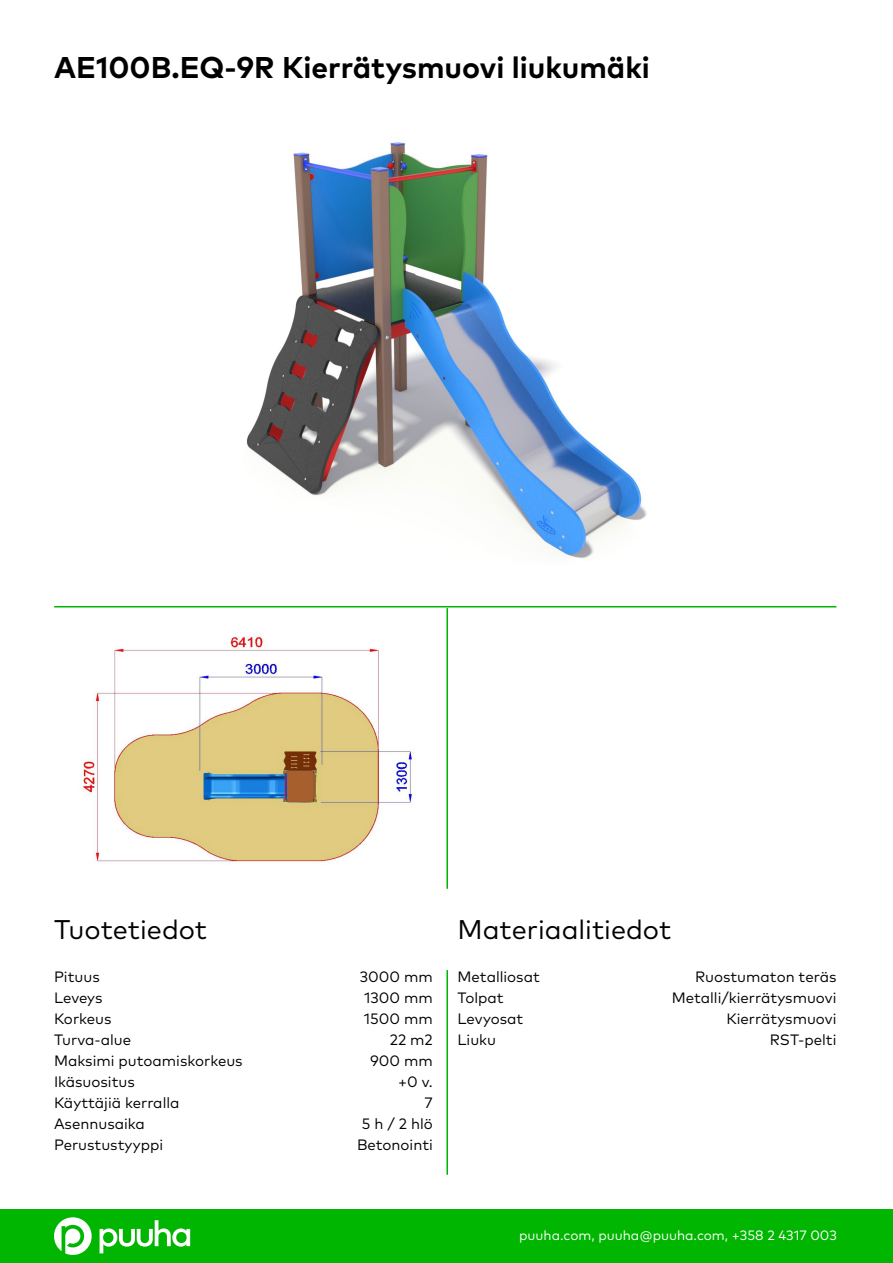
<style>
.page{position:relative;width:893px;height:1263px;background:#fff}
.page>*{position:absolute;margin:0;border:0;box-sizing:border-box;transform-origin:0 0}
.t1{font:700 30px "Mark Pro";color:#000}
.t2{font:27px "Mark Pro";color:#000}
.t3{font:15px/21px "Mark Pro";color:#000;text-align:right}
.t4{font:13.5px "Mark Pro";color:#fff}
</style>
<div class="page">
<div style="left:0;top:1209px;width:893px;height:54px;background:#00b600"></div>
<hr style="left:446px;top:970px;width:2px;height:205px;background:#00b600">
<hr style="left:446px;top:608px;width:2px;height:281px;background:#00b600">
<hr style="left:54px;top:606px;width:782px;height:1px;background:#00b600">
<svg style="left:54px;top:1217px;width:38px;height:38px"></svg>
<svg style="left:100px;top:1220px;width:90px;height:33px"></svg>
<img style="left:246px;top:142px;width:401px;height:416px">
<img style="left:82px;top:636px;width:330px;height:226px">
<h1 class="t1" style="left:54px;top:44px;width:597px">AE100B.EQ-9R Kierrätysmuovi liukumäki</h1>
<h2 class="t2" style="left:54px;top:909px;width:155px">Tuotetiedot</h2>
<h2 class="t2" style="left:458px;top:909px;width:215px">Materiaalitiedot</h2>
<p class="t3" style="left:54px;top:965px;width:190px;text-align:left">Pituus<br>Leveys<br>Korkeus<br>Turva-alue<br>Maksimi putoamiskorkeus<br>Ikäsuositus<br>Käyttäjiä kerralla<br>Asennusaika<br>Perustustyyppi</p>
<p class="t3" style="left:357px;top:965px;width:77px">3000 mm<br>1300 mm<br>1500 mm<br>22 m2<br>900 mm +0 v.<br>7<br>5 h / 2 hlö<br>Betonointi</p>
<p class="t3" style="left:458px;top:965px;width:84px;text-align:left">Metalliosat<br>Tolpat<br>Levyosat<br>Liuku</p>
<p class="t3" style="left:672px;top:965px;width:166px">Ruostumaton teräs<br>Metalli/kierrätysmuovi<br>Kierrätysmuovi<br>RST-pelti</p>
<p class="t4" style="left:519px;top:1225px;width:319px">puuha.com, puuha@puuha.com, +358 2 4317 003</p>
</div>
